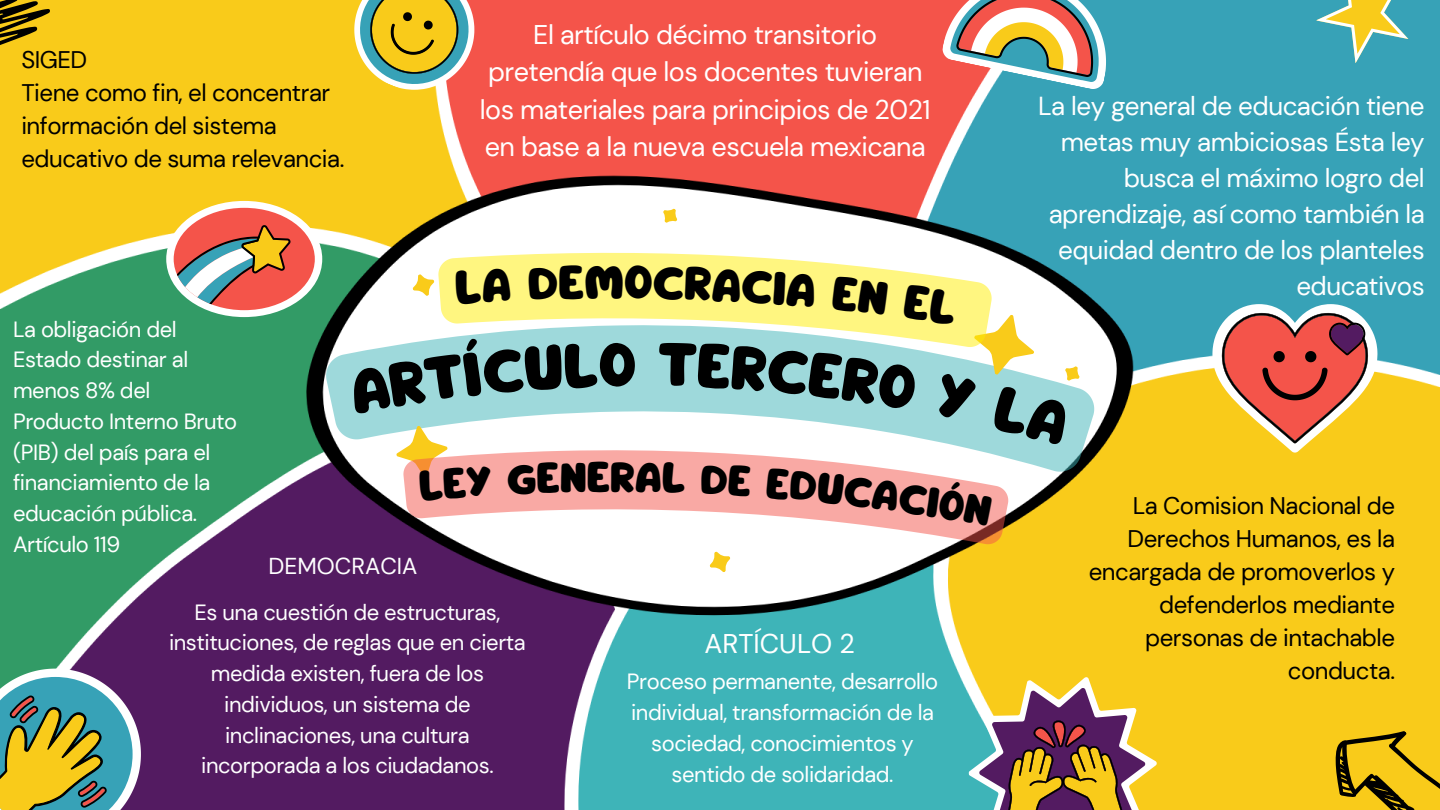
<style>
.page{position:relative;width:1440px;height:810px;background:#fff}
.page>*{position:absolute;margin:0;border:0;box-sizing:border-box;transform-origin:0 0}
.t1{font:40.9px "Mango";color:#000}
.t2{font:36.9px "Mango";color:#000}
.t3{font:27px/37.5px "DM Sans";letter-spacing:-.02em;color:#fff;text-align:center}
.t4{font:27px "DM Sans";color:#fff}
.t5{font:26px/36px "DM Sans";letter-spacing:-.02em;color:#fff;text-align:right}
.t6{font:24px/33px "DM Sans";letter-spacing:-.02em;color:#000}
.t7{font:23px "DM Sans";color:#fff}
.t8{font:22px/30.8px "DM Sans";letter-spacing:-.02em;color:#fff;text-align:center}
</style>
<div class="page">
<img style="left:0;top:0;width:1440px;height:810px">
<svg style="left:336px;top:0;width:157px;height:108px;background:#d5ab4d"></svg>
<svg style="left:166px;top:201px;width:156px;height:116px"></svg>
<svg style="left:0;top:669px;width:141px;height:141px;background:#859c76"></svg>
<svg style="left:964px;top:674px;width:198px;height:136px;background:#aa905c"></svg>
<svg style="left:1212px;top:304px;width:166px;height:149px;background:#d4895c"></svg>
<svg style="left:941px;top:0;width:180px;height:91px"></svg>
<svg style="left:1316px;top:0;width:92px;height:63px;background:#7fb796"></svg>
<svg style="left:663px;top:209px;width:14px;height:14px"></svg>
<svg style="left:710px;top:552px;width:20px;height:20px"></svg>
<svg style="left:323px;top:309px;width:774px;height:164px"></svg>
<svg style="left:1314px;top:704px;width:126px;height:106px;background:#d6ae16"></svg>
<svg style="left:0;top:0;width:50px;height:47px;background:#93780f"></svg>
<svg style="left:436px;top:243px;width:557px;height:22px"></svg>
<svg style="left:401px;top:526px;width:609px;height:19px"></svg>
<svg style="left:348px;top:265px;width:732px;height:261px"></svg>
<p class="t6" style="left:21px;top:44px;width:67px">SIGED</p>
<p class="t6" style="left:21px;top:77px;width:325px">Tiene como fin, el concentrar información del sistema educativo de suma relevancia.</p>
<p class="t8" style="left:13px;top:314px;width:226px;text-align:left">La obligación del<br>Estado destinar al menos 8% del<br>Producto Interno Bruto (PIB) del país para el financiamiento de la educación pública.<br>Artículo 119</p>
<p class="t7" style="left:268px;top:551px;width:151px">DEMOCRACIA</p>
<p class="t3" style="left:480px;top:16px;width:453px">El artículo décimo transitorio pretendía que los docentes tuvieran los materiales para principios de 2021 en base a la nueva escuela mexicana</p>
<p class="t1" style="left:584px;top:264px;width:41px">M</p>
<p class="t2" style="left:587px;top:461px;width:50px">ER</p>
<p class="t8" style="left:169px;top:597px;width:358px">Es una cuestión de estructuras, instituciones, de reglas que en cierta medida existen, fuera de los individuos, un sistema de inclinaciones, una cultura incorporada a los ciudadanos.</p>
<p class="t4" style="left:705px;top:626px;width:152px">ARTÍCULO 2</p>
<p class="t8" style="left:627px;top:666px;width:313px">Proceso permanente, desarrollo individual, transformación de la sociedad, conocimientos y sentido de solidaridad.</p>
<p class="t5" style="left:1038px;top:88px;width:388px">La ley general de educación tiene metas muy ambiciosas Ésta ley busca el máximo logro del aprendizaje, así como también la equidad dentro de los planteles educativos</p>
<p class="t6" style="left:1089px;top:489px;width:308px;text-align:right">La Comision Nacional de<br>Derechos Humanos, es la encargada de promoverlos y defenderlos mediante personas de intachable conducta.</p>
</div>
